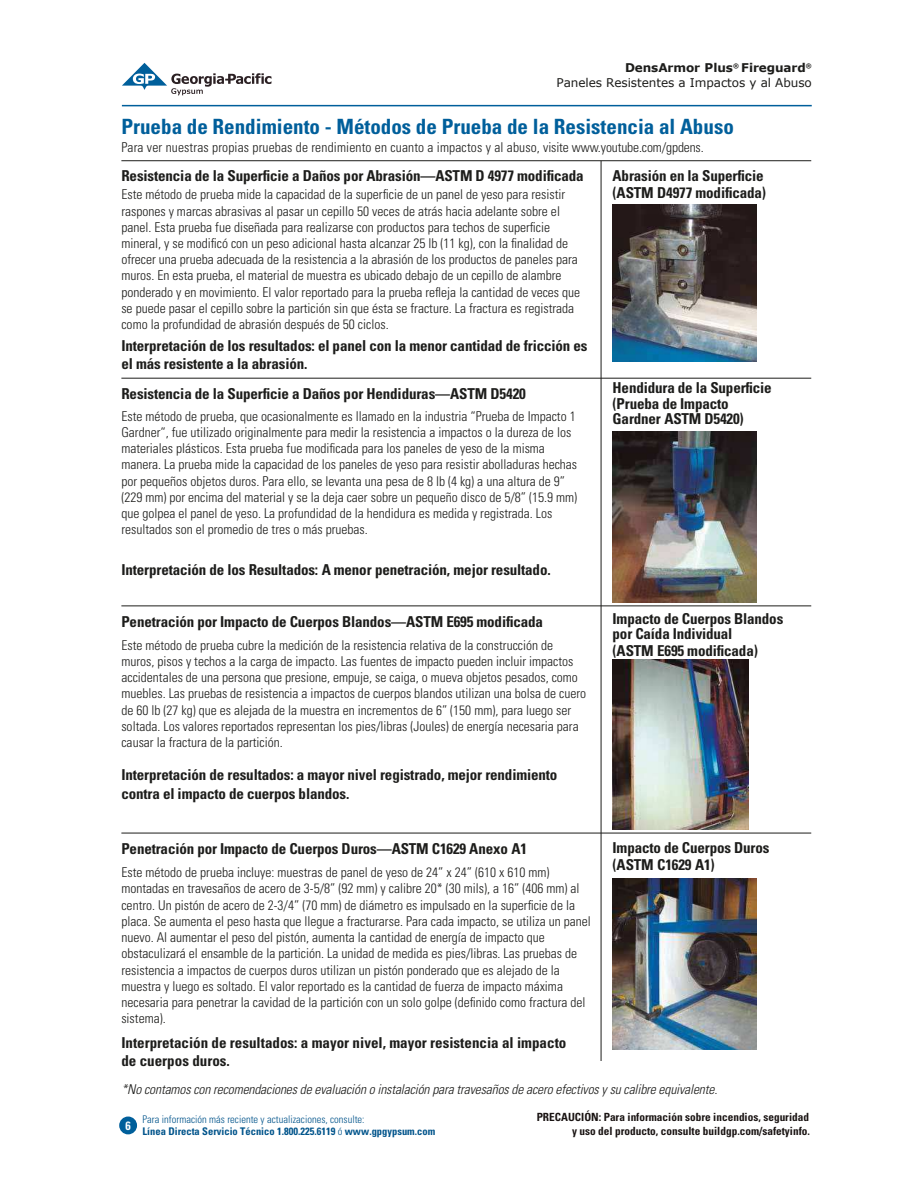
<style>
.page{position:relative;width:918px;height:1188px;background:#fff}
.page>*{position:absolute;margin:0;border:0;box-sizing:border-box;transform-origin:0 0}
.t1{font:700 condensed 21px "Univers LT Std";color:#005f9b}
.t2{font:700 condensed 15px/18px "Univers LT Std";letter-spacing:-.01em;color:#1d1d1b}
.t3{font:300 condensed 13.5px/16.2px "Univers LT Std";color:#1d1d1b}
.t4{font:italic 300 condensed 13.5px "Univers LT Std";letter-spacing:-.01em;color:#1d1d1b}
.t5{font:12px/15px "Verdana";letter-spacing:-.005em;color:#1d1d1b;text-align:right}
.t6{font:700 condensed 12px "Univers LT Std";color:#fff}
.t7{font:700 condensed 11.25px/13.8px "Univers LT Std";color:#1a1413;text-align:right}
.t8{font:700 condensed 10.5px "Univers LT Std";color:#01548b}
.t9{font:300 condensed 10.5px "Univers LT Std";color:#01548b}
.s1{font-weight:700}
.s2{font-weight:300}
</style>
<div class="page">
<svg style="left:122px;top:63px;width:149px;height:32px"></svg>
<hr style="left:122px;top:105px;width:690px;height:1px;background:#005f9b">
<hr style="left:121px;top:378px;width:690px;height:1px;background:#1d1d1b">
<hr style="left:121px;top:606px;width:690px;height:1px;background:#1d1d1b">
<hr style="left:121px;top:833px;width:690px;height:1px;background:#1d1d1b">
<hr style="left:121px;top:160px;width:690px;height:1px;background:#1d1d1b">
<hr style="left:601px;top:161px;width:1px;height:900px;background:#1d1d1b">
<img style="left:613px;top:204px;width:144px;height:158px">
<img style="left:613px;top:432px;width:144px;height:171px">
<img style="left:613px;top:659px;width:136px;height:171px">
<img style="left:613px;top:878px;width:144px;height:171px">
<div style="left:120px;top:1117px;width:16px;height:17px;background:#005f9b;border-radius:50%"></div>
<div style="left:119px;top:1117px;width:18px;height:17px;border:2px solid #005f9b;border-radius:50%"></div>
<p class="t5" style="left:557px;top:61px;width:257px"><span class="s1">DensArmor Plus</span><sup>®</sup> <span class="s1">Fireguard</span><sup>®<br></sup>Paneles Resistentes a Impactos y al Abuso</p>
<h1 class="t1" style="left:121px;top:114px;width:614px">Prueba de Rendimiento - Métodos de Prueba de la Resistencia al Abuso</h1>
<p class="t3" style="left:121px;top:139px;width:584px">Para ver nuestras propias pruebas de rendimiento en cuanto a impactos y al abuso, visite www.youtube.com/gpdens.</p>
<p class="t2" style="left:121px;top:166px;width:464px">Resistencia de la Superficie a Daños por Abrasión—ASTM D 4977 modificada</p>
<p class="t2" style="left:613px;top:167px;width:155px;line-height:17.2px">Abrasión en la Superficie (ASTM D4977 modificada)</p>
<p class="t3" style="left:121px;top:186px;width:460px">Este método de prueba mide la capacidad de la superficie de un panel de yeso para resistir raspones y marcas abrasivas al pasar un cepillo 50 veces de atrás hacia adelante sobre el panel. Esta prueba fue diseñada para realizarse con productos para techos de superficie mineral, y se modificó con un peso adicional hasta alcanzar 25 lb (11 kg), con la finalidad de ofrecer una prueba adecuada de la resistencia a la abrasión de los productos de paneles para muros. En esta prueba, el material de muestra es ubicado debajo de un cepillo de alambre ponderado y en movimiento. El valor reportado para la prueba refleja la cantidad de veces que se puede pasar el cepillo sobre la partición sin que ésta se fracture. La fractura es registrada como la profundidad de abrasión después de 50 ciclos.</p>
<p class="t2" style="left:121px;top:337px;width:468px">Interpretación de los resultados: el panel con la menor cantidad de fricción es el más resistente a la abrasión.</p>
<p class="t2" style="left:121px;top:385px;width:406px">Resistencia de la Superficie a Daños por Hendiduras—ASTM D5420</p>
<p class="t3" style="left:121px;top:408px;width:457px">Este método de prueba, que ocasionalmente es llamado en la industria “Prueba de Impacto 1<br>Gardner“, fue utilizado originalmente para medir la resistencia a impactos o la dureza de los materiales plásticos. Esta prueba fue modificada para los paneles de yeso de la misma manera. La prueba mide la capacidad de los paneles de yeso para resistir abolladuras hechas por pequeños objetos duros. Para ello, se levanta una pesa de 8 lb (4 kg) a una altura de 9” (229 mm) por encima del material y se la deja caer sobre un pequeño disco de 5/8” (15.9 mm) que golpea el panel de yeso. La profundidad de la hendidura es medida y registrada. Los resultados son el promedio de tres o más pruebas.</p>
<p class="t2" style="left:121px;top:561px;width:431px">Interpretación de los Resultados: A menor penetración, mejor resultado.</p>
<p class="t2" style="left:121px;top:613px;width:423px">Penetración por Impacto de Cuerpos Blandos—ASTM E695 modificada</p>
<p class="t3" style="left:121px;top:637px;width:466px">Este método de prueba cubre la medición de la resistencia relativa de la construcción de muros, pisos y techos a la carga de impacto. Las fuentes de impacto pueden incluir impactos accidentales de una persona que presione, empuje, se caiga, o mueva objetos pesados, como muebles. Las pruebas de resistencia a impactos de cuerpos blandos utilizan una bolsa de cuero de 60 lb (27 kg) que es alejada de la muestra en incrementos de 6” (150 mm), para luego ser soltada. Los valores reportados representan los pies/libras (Joules) de energía necesaria para causar la fractura de la partición.</p>
<p class="t2" style="left:121px;top:766px;width:438px">Interpretación de resultados: a mayor nivel registrado, mejor rendimiento contra el impacto de cuerpos blandos.</p>
<p class="t2" style="left:121px;top:840px;width:407px">Penetración por Impacto de Cuerpos Duros—ASTM C1629 Anexo A1</p>
<p class="t3" style="left:121px;top:864px;width:471px">Este método de prueba incluye: muestras de panel de yeso de 24” x 24” (610 x 610 mm) montadas en travesaños de acero de 3-5/8” (92 mm) y calibre 20* (30 mils), a 16” (406 mm) al centro. Un pistón de acero de 2-3/4” (70 mm) de diámetro es impulsado en la superficie de la placa. Se aumenta el peso hasta que llegue a fracturarse. Para cada impacto, se utiliza un panel nuevo. Al aumentar el peso del pistón, aumenta la cantidad de energía de impacto que obstaculizará el ensamble de la partición. La unidad de medida es pies/libras. Las pruebas de resistencia a impactos de cuerpos duros utilizan un pistón ponderado que es alejado de la muestra y luego es soltado. El valor reportado es la cantidad de fuerza de impacto máxima necesaria para penetrar la cavidad de la partición con un solo golpe (definido como fractura del sistema).</p>
<p class="t2" style="left:121px;top:1033px;width:446px">Interpretación de resultados: a mayor nivel, mayor resistencia al impacto de cuerpos duros.</p>
<p class="t2" style="left:613px;top:380px;width:161px;line-height:15.5px">Hendidura de la Superficie (Prueba de Impacto<br>Gardner ASTM D5420)</p>
<p class="t2" style="left:613px;top:611px;width:172px;line-height:15px">Impacto de Cuerpos Blandos por Caída Individual</p>
<p class="t2" style="left:613px;top:642px;width:147px">(ASTM E695 modificada)</p>
<p class="t2" style="left:613px;top:838px;width:158px;line-height:17.2px">Impacto de Cuerpos Duros (ASTM C1629 A1)</p>
<p class="t4" style="left:121px;top:1081px;width:597px">*No contamos con recomendaciones de evaluación o instalación para travesaños de acero efectivos y su calibre equivalente.</p>
<p class="t6" style="left:125px;top:1119px;width:7px">6</p>
<p class="t9" style="left:143px;top:1113px;width:224px">Para información más reciente y actualizaciones, consulte:</p>
<p class="t7" style="left:537px;top:1110px;width:275px">PRECAUCIÓN: Para información sobre incendios, seguridad y uso del producto, consulte buildgp.com/safetyinfo.</p>
<p class="t8" style="left:143px;top:1125px;width:294px">Línea Directa Servicio Técnico 1.800.225.6119 <span class="s2">ó</span> www.gpgypsum.com</p>
</div>
